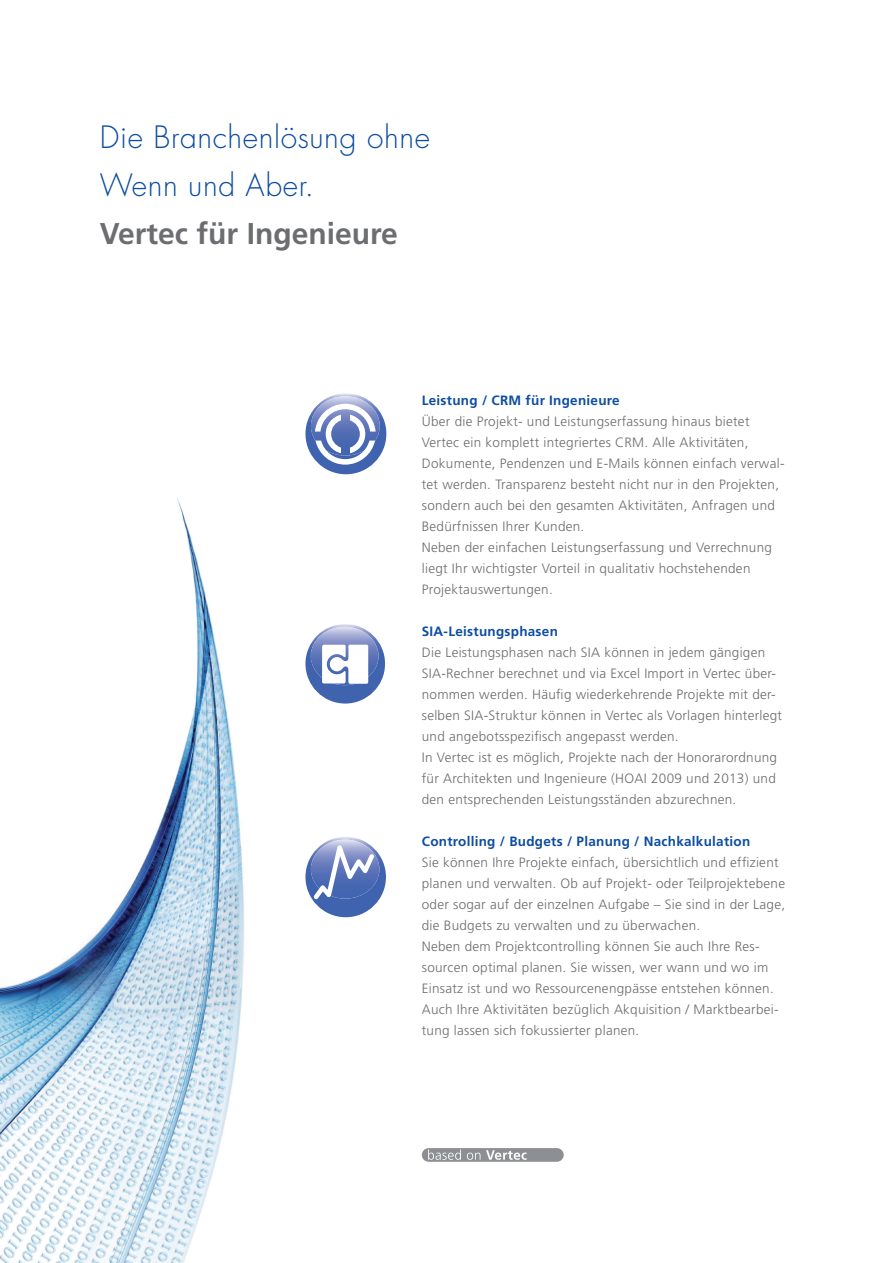
<style>
.page{position:relative;width:893px;height:1263px;background:#fff}
.page>*{position:absolute;margin:0;border:0;box-sizing:border-box;transform-origin:0 0}
.t1{font:300 30px/48px "Futura";letter-spacing:.02em;color:#0d4da1}
.t2{font:700 30px "Frutiger";color:#6c6d70}
.t3{font:300 13.5px/21px "Frutiger";letter-spacing:.02em;color:#6c6d70}
.t4{font:700 13.5px "Frutiger";letter-spacing:.02em;color:#0d4da1}
</style>
<div class="page">
<svg style="left:305px;top:393px;width:81px;height:81px"></svg>
<svg style="left:305px;top:837px;width:81px;height:80px"></svg>
<svg style="left:305px;top:624px;width:80px;height:79px"></svg>
<div style="left:422px;top:1148px;width:142px;height:14px;background:#8d8f92;border-radius:7px"></div>
<svg style="left:428px;top:1149px;width:99px;height:11px"></svg>
<img style="left:0;top:497px;width:244px;height:766px">
<h1 class="t1" style="left:100px;top:113px;width:332px">Die Branchenlösung ohne<br>Wenn und Aber.</h1>
<h1 class="t2" style="left:100px;top:216px;width:299px">Vertec für Ingenieure</h1>
<p class="t4" style="left:422px;top:393px;width:199px">Leistung / CRM für Ingenieure</p>
<p class="t3" style="left:422px;top:411px;width:364px">Über die Projekt- und Leistungserfassung hinaus bietet Vertec ein komplett integriertes CRM. Alle Aktivitäten, Dokumente, Pendenzen und E-Mails können einfach verwal&shy;tet werden. Transparenz besteht nicht nur in den Projekten, sondern auch bei den gesamten Aktivitäten, Anfragen und Bedürfnissen Ihrer Kunden.<br>Neben der einfachen Leistungserfassung und Verrechnung liegt Ihr wichtigster Vorteil in qualitativ hochstehenden Projektauswertungen.</p>
<p class="t4" style="left:422px;top:624px;width:138px">SIA-Leistungsphasen</p>
<p class="t3" style="left:422px;top:642px;width:362px">Die Leistungsphasen nach SIA können in jedem gängigen SIA-Rechner berechnet und via Excel Import in Vertec über&shy;nommen werden. Häufig wiederkehrende Projekte mit der&shy;selben SIA-Struktur können in Vertec als Vorlagen hinterlegt und angebotsspezifisch angepasst werden.<br>In Vertec ist es möglich, Projekte nach der Honorarordnung für Architekten und Ingenieure (HOAI 2009 und 2013) und den entsprechenden Leistungsständen abzurechnen.</p>
<p class="t4" style="left:422px;top:834px;width:330px">Controlling / Budgets / Planung / Nachkalkulation</p>
<p class="t3" style="left:422px;top:852px;width:365px">Sie können Ihre Projekte einfach, übersichtlich und effizient planen und verwalten. Ob auf Projekt- oder Teilprojektebene oder sogar auf der einzelnen Aufgabe – Sie sind in der Lage, die Budgets zu verwalten und zu überwachen.<br>Neben dem Projektcontrolling können Sie auch Ihre Res&shy;sourcen optimal planen. Sie wissen, wer wann und wo im Einsatz ist und wo Ressourcenengpässe entstehen können.<br>Auch Ihre Aktivitäten bezüglich Akquisition / Marktbearbei&shy;tung lassen sich fokussierter planen.</p>
</div>
